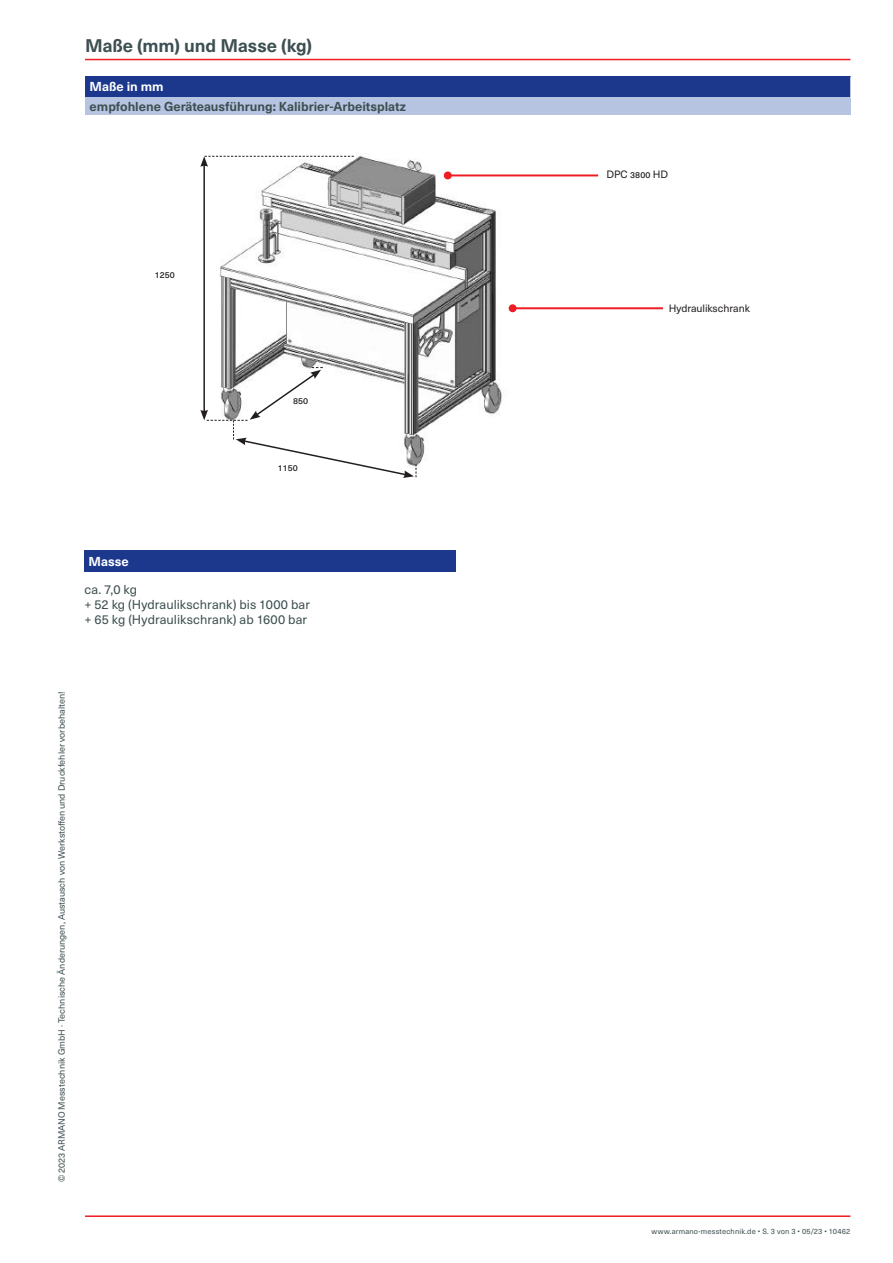
<style>
.page{position:relative;width:893px;height:1263px;background:#fff}
.page>*{position:absolute;margin:0;border:0;box-sizing:border-box;transform-origin:0 0}
.t1{font:700 18px "Neue Haas Unica W1 G";letter-spacing:-.005em;color:#3d4f51}
.t2{font:12.75px/15px "Neue Haas Unica W1 G";letter-spacing:.005em;color:#3d4f51}
.t3{font:700 12.75px "Neue Haas Unica W1 G";color:#3d4f51}
.t4{font:700 12.75px "Neue Haas Unica W1 G";color:#fff}
.t5{font:10.5px "Neue Haas Unica W1 G";color:#231f20}
.t6{font:9px "Neue Haas Unica W1 G";color:#3d4f51}
.t7{font:7.5px "Neue Haas Unica W1 G";letter-spacing:.02em;color:#3d4f51}
</style>
<div class="page">
<div style="left:85px;top:77px;width:766px;height:21px;background:#1b388c"></div>
<div style="left:85px;top:98px;width:766px;height:17px;background:#b6c4e1"></div>
<svg style="left:850px;top:77px;width:1px;height:21px"></svg>
<div style="left:84px;top:550px;width:372px;height:21px;background:#1b388c"></div>
<img style="left:204px;top:155px;width:434px;height:311px">
<hr style="left:203px;top:164px;width:2px;height:248px;background:#231f20">
<svg style="left:200px;top:156px;width:154px;height:11px"></svg>
<svg style="left:200px;top:367px;width:217px;height:111px"></svg>
<hr style="left:513px;top:307px;width:150px;height:2px;background:#ee1d23">
<div style="left:509px;top:304px;width:8px;height:8px;background:#ee1d23;border-radius:50%"></div>
<hr style="left:448px;top:174px;width:150px;height:2px;background:#ee1d23">
<div style="left:444px;top:171px;width:8px;height:8px;background:#ee1d23;border-radius:50%"></div>
<hr style="left:85px;top:1215px;width:765px;height:2px;background:#ee1d23">
<hr style="left:85px;top:59px;width:765px;height:1px;background:#ee1d23">
<h1 class="t1" style="left:85px;top:32px;width:228px">Maße (mm) und Masse (kg)</h1>
<h2 class="t4" style="left:90px;top:77px;width:76px">Maße in mm</h2>
<h2 class="t3" style="left:90px;top:97px;width:318px">empfohlene Geräteausführung: Kalibrier-Arbeitsplatz</h2>
<p class="t5" style="left:155px;top:267px;width:22px">1250</p>
<p class="t5" style="left:293px;top:392px;width:17px">850</p>
<p class="t5" style="left:278px;top:460px;width:22px">1150</p>
<h2 class="t4" style="left:89px;top:551px;width:42px">Masse</h2>
<h2 class="t2" style="left:84px;top:581px;width:227px">ca. 7,0 kg<br>+ 52 kg (Hydraulikschrank) bis 1000 bar + 65 kg (Hydraulikschrank) ab 1600 bar</h2>
<p class="t6" style="left:55px;top:1182px;width:492px;rotate:-90deg">© 2023 ARMANO Messtechnik GmbH · Technische Änderungen, Austausch von Werkstoffen und Druckfehler vorbehalten!</p>
<p class="t5" style="left:606px;top:167px;width:63px">DPC 3800 HD</p>
<p class="t5" style="left:669px;top:301px;width:83px">Hydraulikschrank</p>
<p class="t7" style="left:652px;top:1226px;width:200px">www.armano-messtechnik.de • S. 3 von 3 • 05/23 • 10462</p>
</div>
